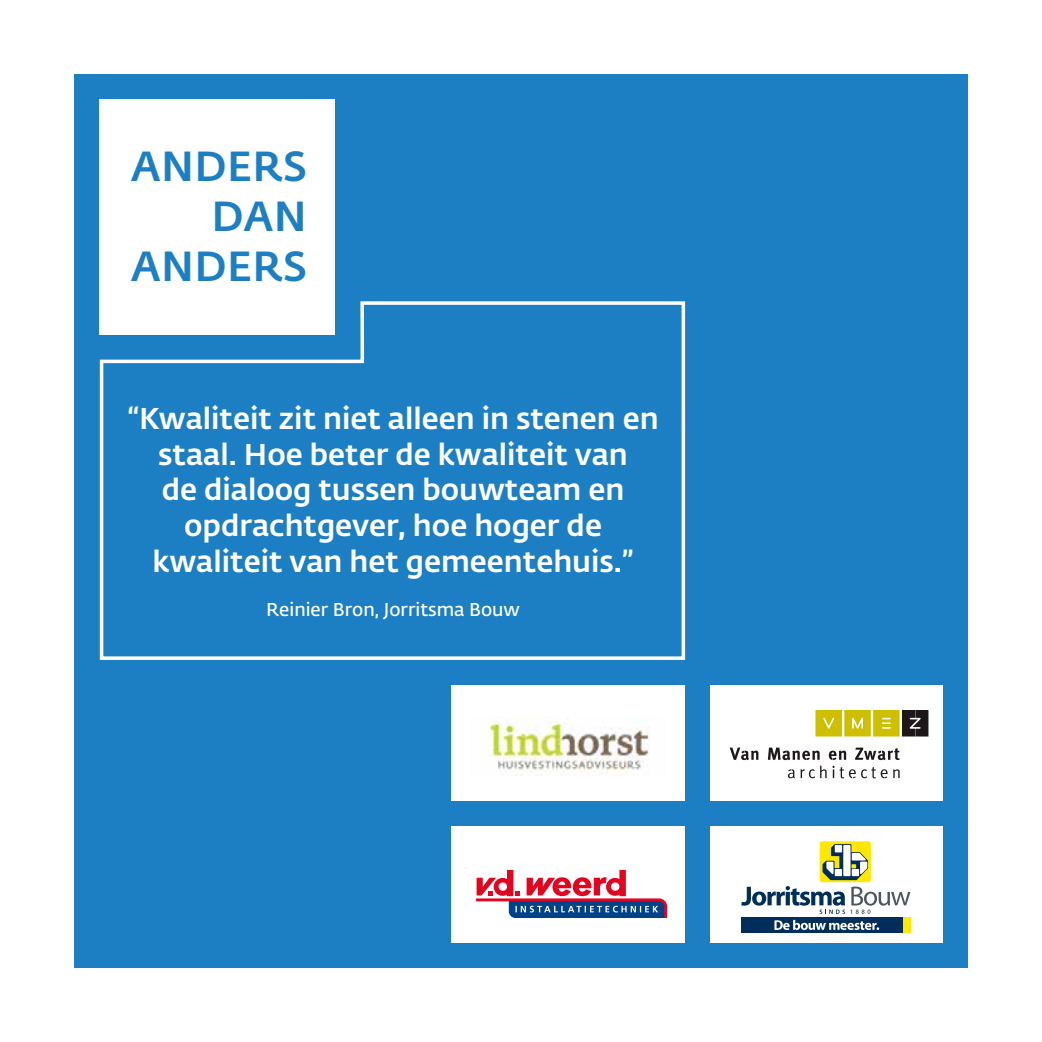
<style>
.page{position:relative;width:1042px;height:1042px;background:#fff}
.page>*{position:absolute;margin:0;border:0;box-sizing:border-box;transform-origin:0 0}
.t1{font:500 41.65px/49.9px "Fedra Sans Std";letter-spacing:.01em;color:#1d7fc3;text-align:right}
.t2{font:500 29.75px/35.7px "Fedra Sans Std";color:#fff;text-align:center}
.t3{font:600 18.38px "Fedra Sans Std";color:#fff}
</style>
<div class="page">
<div style="left:74px;top:74px;width:893px;height:893px;background:#1d7fc3"></div>
<div style="left:451px;top:686px;width:492px;height:257px;background:#fff"></div>
<svg style="left:730px;top:747px;width:28px;height:13px"></svg>
<svg style="left:815px;top:710px;width:113px;height:26px;background:#aea426"></svg>
<svg style="left:768px;top:747px;width:131px;height:31px"></svg>
<div style="left:742px;top:917px;width:161px;height:16px;background:#002d59"></div>
<svg style="left:774px;top:920px;width:105px;height:10px"></svg>
<div style="left:903px;top:917px;width:7px;height:16px;background:#ffe700"></div>
<svg style="left:741px;top:886px;width:169px;height:28px"></svg>
<div style="left:819px;top:841px;width:52px;height:41px;background:#ffe700;border-radius:2px"></div>
<svg style="left:822px;top:844px;width:46px;height:36px"></svg>
<img style="left:488px;top:717px;width:162px;height:58px">
<svg style="left:476px;top:870px;width:191px;height:48px"></svg>
<div style="left:99px;top:99px;width:236px;height:236px;background:#fff"></div>
<svg style="left:99px;top:301px;width:587px;height:359px"></svg>
<div style="left:685px;top:680px;width:25px;height:282px;background:#1d7fc3"></div>
<div style="left:440px;top:801px;width:512px;height:25px;background:#1d7fc3"></div>
<h1 class="t1" style="left:131px;top:142px;width:177px">ANDERS<br>DAN<br>ANDERS</h1>
<p class="t2" style="left:127px;top:401px;width:532px">“Kwaliteit zit niet alleen in stenen en staal. Hoe beter de kwaliteit van<br>de dialoog tussen bouwteam en opdrachtgever, hoe hoger de kwaliteit van het gemeentehuis.”</p>
<p class="t3" style="left:266px;top:598px;width:255px">Reinier Bron, Jorritsma Bouw</p>
</div>
